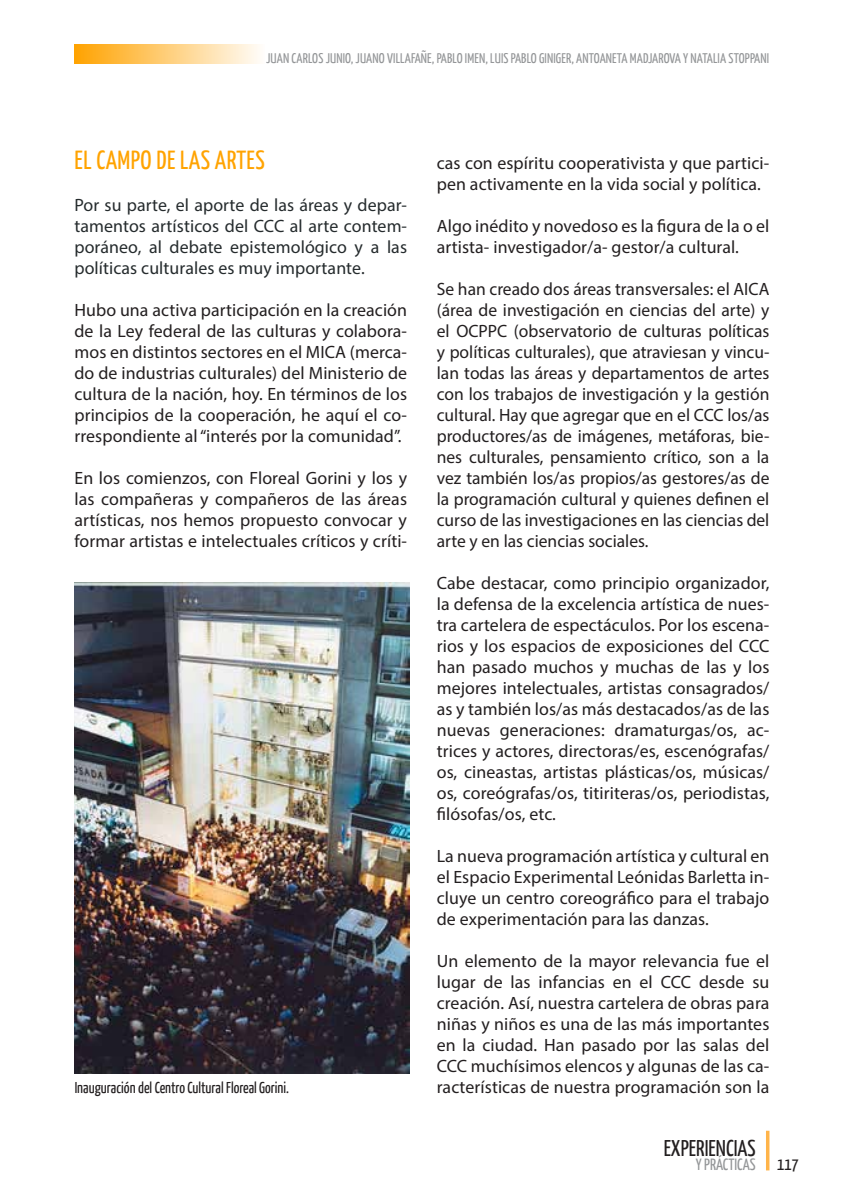
<style>
.page{position:relative;width:844px;height:1191px;background:#fff}
.page>*{position:absolute;margin:0;border:0;box-sizing:border-box;transform-origin:0 0}
.t1{font:26.25px "Yanone Kaffeesatz";letter-spacing:.015em;color:#ffa300}
.t2{font:22.75px "Yanone Kaffeesatz";color:#231f20}
.t3{font:17.85px/21px "Myriad Pro";letter-spacing:.005em;color:#231f20;text-align:justify}
.t4{font:17.85px/21px "Myriad Pro";letter-spacing:.005em;color:#252b2d;text-align:justify}
.t5{font:17.5px "Yanone Kaffeesatz";color:#231f20}
.t6{font:16.28px "Yanone Kaffeesatz";color:#949698}
.t7{font:15.75px "Yanone Kaffeesatz";color:#231f20}
.t8{font:14px "Yanone Kaffeesatz";letter-spacing:.01em;color:#949698}
</style>
<div class="page">
<svg style="left:766px;top:1130px;width:3px;height:40px"></svg>
<img style="left:74px;top:582px;width:335px;height:491px">
<div style="left:74px;top:45px;width:191px;height:19px;background:linear-gradient(to right,#ffa200,#fffdfc)"></div>
<p class="t8" style="left:266px;top:49px;width:504px">JUAN CARLOS JUNIO, JUANO VILLAFAÑE, PABLO IMEN, LUIS PABLO GINIGER, ANTOANETA MADJAROVA Y NATALIA STOPPANI</p>
<h1 class="t1" style="left:75px;top:143px;width:192px">EL CAMPO DE LAS ARTES</h1>
<p class="t4" style="left:74px;top:194px;width:334px">Por su parte, el aporte de las áreas y depar&shy;tamentos artísticos del CCC al arte contem&shy;poráneo, al debate epistemológico y a las políticas culturales es muy importante.</p>
<p class="t3" style="left:74px;top:299px;width:334px">Hubo una activa participación en la creación de la Ley federal de las culturas y colabora&shy;mos en distintos sectores en el MICA (merca&shy;do de industrias culturales) del Ministerio de cultura de la nación, hoy. En términos de los principios de la cooperación, he aquí el co&shy;rrespondiente al “interés por la comunidad”.</p>
<p class="t3" style="left:74px;top:467px;width:334px">En los comienzos, con Floreal Gorini y los y las compañeras y compañeros de las áreas artísticas, nos hemos propuesto convocar y formar artistas e intelectuales críticos y críti-</p>
<p class="t7" style="left:75px;top:1077px;width:216px">Inauguración del Centro Cultural Floreal Gorini.</p>
<p class="t3" style="left:436px;top:152px;width:334px">cas con espíritu cooperativista y que partici&shy;pen activamente en la vida social y política.</p>
<p class="t3" style="left:436px;top:215px;width:334px">Algo inédito y novedoso es la figura de la o el artista- investigador/a- gestor/a cultural.</p>
<p class="t3" style="left:436px;top:278px;width:334px">Se han creado dos áreas transversales: el AICA (área de investigación en ciencias del arte) y el OCPPC (observatorio de culturas políticas y políticas culturales), que atraviesan y vincu&shy;lan todas las áreas y departamentos de artes con los trabajos de investigación y la gestión cultural. Hay que agregar que en el CCC los/as productores/as de imágenes, metáforas, bie&shy;nes culturales, pensamiento crítico, son a la vez también los/as propios/as gestores/as de la programación cultural y quienes definen el curso de las investigaciones en las ciencias del arte y en las ciencias sociales.</p>
<p class="t3" style="left:436px;top:572px;width:334px">Cabe destacar, como principio organizador, la defensa de la excelencia artística de nues&shy;tra cartelera de espectáculos. Por los escena&shy;rios y los espacios de exposiciones del CCC han pasado muchos y muchas de las y los mejores intelectuales, artistas consagrados/ as y también los/as más destacados/as de las nuevas generaciones: dramaturgas/os, ac&shy;trices y actores, directoras/es, escenógrafas/ os, cineastas, artistas plásticas/os, músicas/ os, coreógrafas/os, titiriteras/os, periodistas, filósofas/os, etc.</p>
<p class="t3" style="left:436px;top:845px;width:334px">La nueva programación artística y cultural en el Espacio Experimental Leónidas Barletta in&shy;cluye un centro coreográfico para el trabajo de experimentación para las danzas.</p>
<p class="t3" style="left:436px;top:950px;width:334px">Un elemento de la mayor relevancia fue el lugar de las infancias en el CCC desde su creación. Así, nuestra cartelera de obras para niñas y niños es una de las más importantes en la ciudad. Han pasado por las salas del CCC muchísimos elencos y algunas de las ca&shy;racterísticas de nuestra programación son la</p>
<p class="t2" style="left:663px;top:1133px;width:94px">EXPERIENCIAS</p>
<p class="t6" style="left:695px;top:1154px;width:61px">Y PRÁCTICAS</p>
<p class="t5" style="left:776px;top:1153px;width:23px">117</p>
</div>
